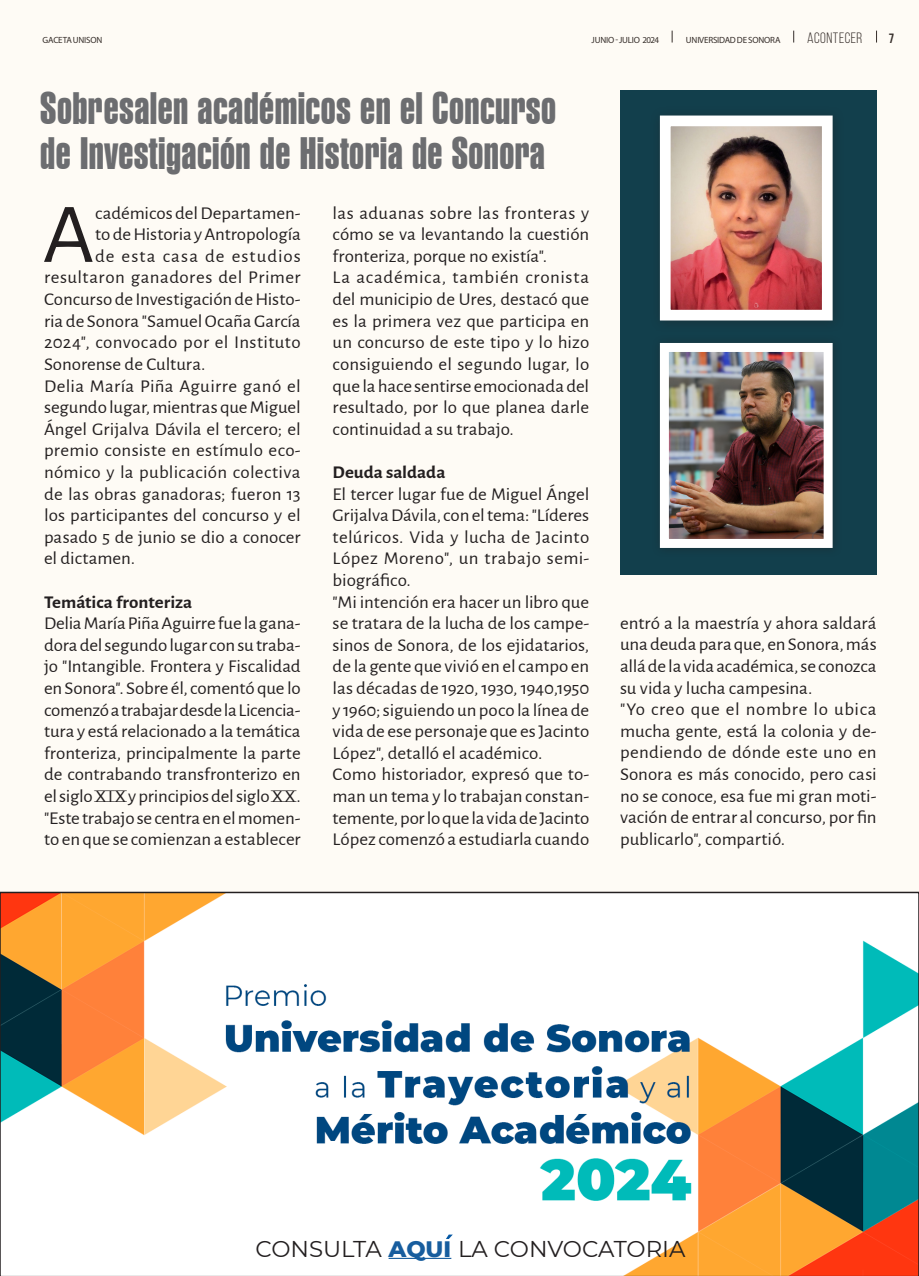
<style>
.page{position:relative;width:919px;height:1276px;background:#fff}
.page>*{position:absolute;margin:0;border:0;box-sizing:border-box;transform-origin:0 0}
.ALEGREYA{font:85.35px "Alegreya Sans";color:#231f20;scale:1.05 1}
.t1{font:44.25px "Swiss 911 BT Extra Compressed";letter-spacing:.01em;color:#6c6d70}
.t2{font:22.8px "Montserrat";color:#231f20}
.ALEGREYA-2{font:18px/21.6px "Alegreya Sans";color:#231f20;text-align:justify;scale:1.05 1}
.ALEGREYA-3{font:700 18px "Alegreya Sans";letter-spacing:-.005em;color:#231f20;scale:1.05 1}
.ALEGREYA-4{font:18px "Alegreya Sans";letter-spacing:.02em;color:#231f20;scale:1.05 1}
.ALEGREYA-5{font:18px "Alegreya Sans";letter-spacing:.025em;color:#231f20;scale:1.05 1}
.ALEGREYA-6{font:18px "Alegreya Sans";letter-spacing:.055em;color:#231f20;scale:1.05 1}
.t3{font:15px "Bebas Neue";letter-spacing:.035em;color:#231f20}
.t4{font:700 13.5px "Bebas Neue";color:#231f20}
.t5{font:9px "Myriad Pro";letter-spacing:-.025em;color:#231f20}
.s1{font-weight:800;color:#175d9e}
</style>
<div class="page">
<div style="left:0;top:0;width:918px;height:893px;background:#fefbf5"></div>
<div style="left:620px;top:90px;width:256px;height:485px;background:#123f4c"></div>
<svg style="left:0;top:891px;width:918px;height:385px"></svg>
<div style="left:649px;top:106px;width:195px;height:226px;background:#231f20;opacity:.4"></div>
<img style="left:671px;top:128px;width:149px;height:180px">
<div style="left:659px;top:116px;width:173px;height:204px;border:11px solid #fff"></div>
<img style="left:669px;top:353px;width:153px;height:185px">
<div style="left:659px;top:343px;width:173px;height:205px;border:9px solid #fff"></div>
<p class="t5" style="left:43px;top:34px;width:61px">GACETA UNISON</p>
<p class="t5" style="left:591px;top:34px;width:69px">JUNIO - JULIO 2024</p>
<p class="t5" style="left:686px;top:34px;width:96px">UNIVERSIDAD DE SONORA</p>
<p class="t3" style="left:807px;top:29px;width:57px">ACONTECER</p>
<p class="t4" style="left:888px;top:30px;width:7px">7</p>
<p class="t1" style="left:40px;top:83px;width:517px">Sobresalen académicos en el Concurso</p>
<p class="t1" style="left:40px;top:128px;width:506px">de Investigación de Historia de Sonora</p>
<p class="ALEGREYA" style="left:43px;top:175px;width:51px">A</p>
<p class="ALEGREYA-2" style="left:95px;top:201px;width:197px">cadémicos del Departamen-</p>
<p class="ALEGREYA-2" style="left:332px;top:201px;width:246px">las aduanas sobre las fronteras y cómo se va levantando la cuestión fronteriza, porque no existía".</p>
<p class="ALEGREYA-2" style="left:332px;top:266px;width:246px">La académica, también cronista del municipio de Ures, destacó que es la primera vez que participa en un concurso de este tipo y lo hizo consiguiendo el segundo lugar, lo que la hace sentirse emocionada del resultado, por lo que planea darle continuidad a su trabajo.</p>
<p class="ALEGREYA-3" style="left:332px;top:459px;width:109px">Deuda saldada</p>
<p class="ALEGREYA-2" style="left:332px;top:482px;width:246px">El tercer lugar fue de Miguel Ángel Grijalva Dávila, con el tema: "Líderes telúricos. Vida y lucha de Jacinto López Moreno", un trabajo semi&shy;biográfico.</p>
<p class="ALEGREYA-2" style="left:332px;top:590px;width:246px">"Mi intención era hacer un libro que se tratara de la lucha de los campe&shy;sinos de Sonora, de los ejidatarios, de la gente que vivió en el campo en las décadas de 1920, 1930, 1940,1950 y 1960; siguiendo un poco la línea de vida de ese personaje que es Jacinto López", detalló el académico.</p>
<p class="ALEGREYA-2" style="left:332px;top:763px;width:246px">Como historiador, expresó que to&shy;man un tema y lo trabajan constan&shy;temente, por lo que la vida de Jacinto López comenzó a estudiarla cuando</p>
<p class="ALEGREYA-2" style="left:95px;top:223px;width:197px">to de Historia y Antropología</p>
<p class="ALEGREYA-6" style="left:95px;top:244px;width:197px">de esta casa de estudios</p>
<p class="ALEGREYA-5" style="left:44px;top:265px;width:246px">resultaron ganadores del Primer</p>
<p class="ALEGREYA-2" style="left:44px;top:287px;width:246px">Concurso de Investigación de Histo-</p>
<p class="ALEGREYA-2" style="left:44px;top:309px;width:246px">ria de Sonora "Samuel Ocaña García</p>
<p class="ALEGREYA-4" style="left:44px;top:330px;width:246px">2024", convocado por el Instituto</p>
<p class="ALEGREYA-2" style="left:44px;top:352px;width:155px">Sonorense de Cultura.</p>
<p class="ALEGREYA-2" style="left:44px;top:374px;width:246px">Delia María Piña Aguirre ganó el segundo lugar, mientras que Miguel Ángel Grijalva Dávila el tercero; el premio consiste en estímulo eco&shy;nómico y la publicación colectiva de las obras ganadoras; fueron 13 los participantes del concurso y el pasado 5 de junio se dio a conocer el dictamen.</p>
<p class="ALEGREYA-3" style="left:44px;top:588px;width:143px">Temática fronteriza</p>
<p class="ALEGREYA-2" style="left:44px;top:611px;width:246px">Delia María Piña Aguirre fue la gana&shy;dora del segundo lugar con su traba&shy;jo "Intangible. Frontera y Fiscalidad en Sonora". Sobre él, comentó que lo comenzó a trabajar desde la Licencia&shy;tura y está relacionado a la temática fronteriza, principalmente la parte de contrabando transfronterizo en el siglo XIX y principios del siglo XX.</p>
<p class="ALEGREYA-2" style="left:44px;top:806px;width:246px">"Este trabajo se centra en el momen&shy;to en que se comienzan a establecer</p>
<p class="ALEGREYA-2" style="left:620px;top:611px;width:246px">entró a la maestría y ahora saldará una deuda para que, en Sonora, más allá de la vida académica, se conozca su vida y lucha campesina.</p>
<p class="ALEGREYA-2" style="left:620px;top:697px;width:246px">"Yo creo que el nombre lo ubica mucha gente, está la colonia y de&shy;pendiendo de dónde este uno en Sonora es más conocido, pero casi no se conoce, esa fue mi gran moti&shy;vación de entrar al concurso, por fin publicarlo", compartió.</p>
<p class="t2" style="left:255px;top:1233px;width:431px">CONSULTA <span class="s1">AQUI</span> LA CONVOCATORIA</p>
</div>
